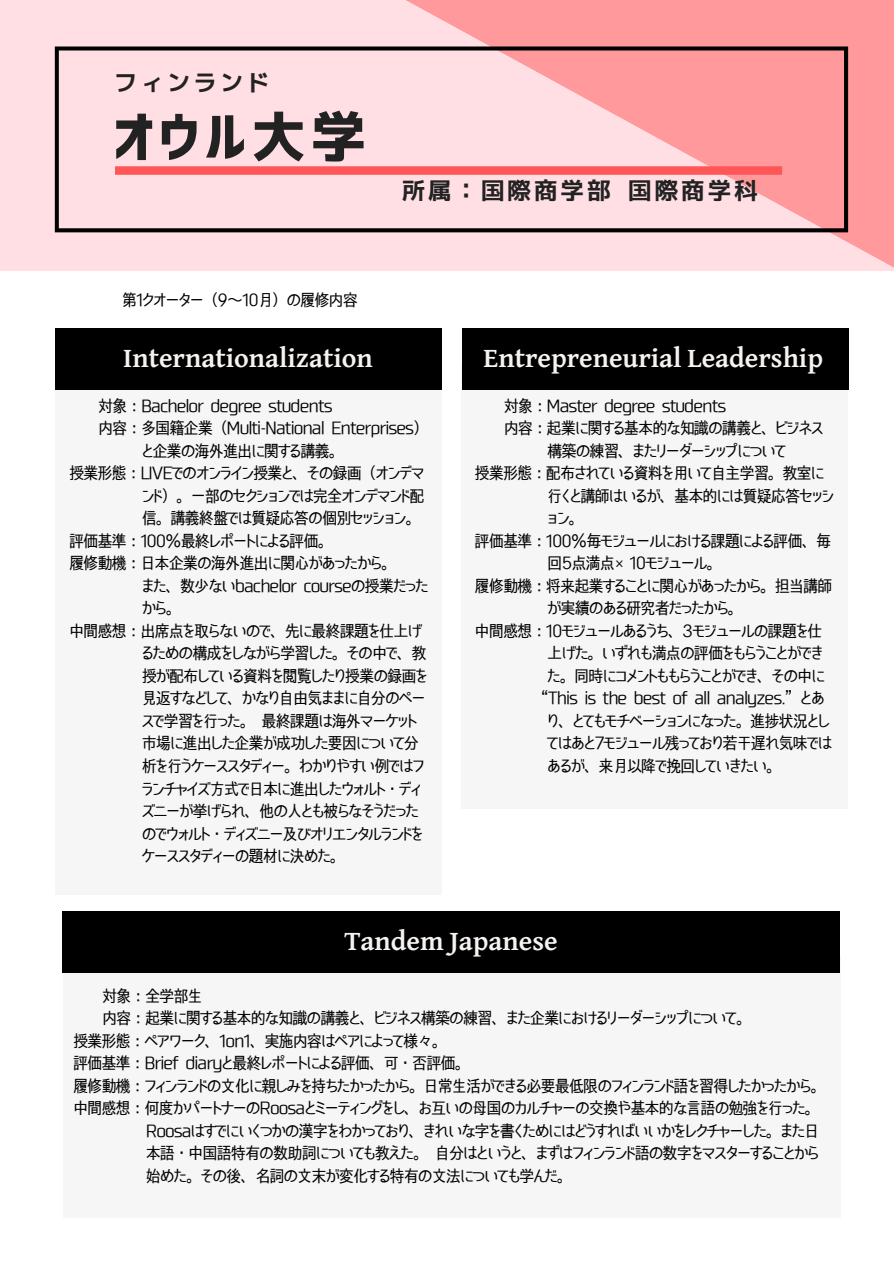
<style>
.page{position:relative;width:894px;height:1264px;background:#fff}
.page>*{position:absolute;margin:0;border:0;box-sizing:border-box;transform-origin:0 0}
.t1{font:55.95px "Corporate Logo Bold";letter-spacing:.07em;color:#222}
.t2{font:700 28.05px "David Libre";color:#f6f2ef}
.t3{font:23.4px "mplus 1 m bold";letter-spacing:.13em;color:#222}
.t4{font:16.5px "Smart Font UI Proportional";letter-spacing:-.06em;color:#000}
</style>
<div class="page">
<div style="left:0;top:0;width:893px;height:270px;background:#ffdfe4"></div>
<svg style="left:394px;top:0;width:499px;height:271px;fill:#ff999b"></svg>
<svg style="left:55px;top:46px;width:792px;height:186px"></svg>
<svg style="left:115px;top:166px;width:666px;height:9px;background:#ff5d5d"></svg>
<div style="left:55px;top:364px;width:386px;height:530px;background:#f6f6f6"></div>
<div style="left:55px;top:327px;width:386px;height:62px;background:#000"></div>
<div style="left:461px;top:364px;width:386px;height:445px;background:#f6f6f6"></div>
<div style="left:462px;top:327px;width:386px;height:62px;background:#000"></div>
<div style="left:64px;top:956px;width:776px;height:261px;background:#f6f6f6"></div>
<div style="left:63px;top:911px;width:776px;height:62px;background:#000"></div>
<h3 class="t3" style="left:114px;top:66px;width:157px">フィンランド</h3>
<h1 class="t1" style="left:114px;top:109px;width:254px">オウル大学</h1>
<p class="t4" style="left:122px;top:292px;width:238px">第1クオーター（9～10月）の履修内容</p>
<h3 class="t3" style="left:401px;top:174px;width:357px">所属：国際商学部 国際商学科</h3>
<h2 class="t2" style="left:123px;top:346px;width:251px">Internationalization</h2>
<p class="t4" style="left:98px;top:397px;width:236px">対象：Bachelor degree students</p>
<p class="t4" style="left:98px;top:419px;width:332px">内容：多国籍企業（Multi-National Enterprises）</p>
<p class="t4" style="left:142px;top:442px;width:204px">と企業の海外進出に関する講義。</p>
<p class="t4" style="left:69px;top:464px;width:357px">授業形態：LIVEでのオンライン授業と、その録画（オンデマ</p>
<p class="t4" style="left:142px;top:487px;width:284px">ンド）。一部のセクションでは完全オンデマンド配</p>
<p class="t4" style="left:142px;top:509px;width:281px">信。講義終盤では質疑応答の個別セッション。</p>
<p class="t4" style="left:69px;top:532px;width:266px">評価基準：100％最終レポートによる評価。</p>
<p class="t4" style="left:69px;top:554px;width:329px">履修動機：日本企業の海外進出に関心があったから。</p>
<p class="t4" style="left:142px;top:577px;width:288px">また、数少ないbachelor courseの授業だった</p>
<p class="t4" style="left:142px;top:599px;width:41px">から。</p>
<p class="t4" style="left:69px;top:622px;width:354px">中間感想：出席点を取らないので、先に最終課題を仕上げ</p>
<p class="t4" style="left:142px;top:645px;width:286px">るための構成をしながら学習した。その中で、教</p>
<p class="t4" style="left:142px;top:667px;width:287px">授が配布している資料を閲覧したり授業の録画を</p>
<p class="t4" style="left:142px;top:690px;width:285px">見返すなどして、かなり自由気ままに自分のペー</p>
<p class="t4" style="left:142px;top:712px;width:277px">スで学習を行った。最終課題は海外マーケット</p>
<p class="t4" style="left:142px;top:735px;width:279px">市場に進出した企業が成功した要因について分</p>
<p class="t4" style="left:142px;top:757px;width:284px">析を行うケーススタディー。わかりやすい例ではフ</p>
<p class="t4" style="left:142px;top:780px;width:281px">ランチャイズ方式で日本に進出したウォルト・ディ</p>
<p class="t4" style="left:142px;top:802px;width:279px">ズニーが挙げられ、他の人とも被らなそうだった</p>
<p class="t4" style="left:142px;top:825px;width:283px">のでウォルト・ディズニー及びオリエンタルランドを</p>
<p class="t4" style="left:142px;top:847px;width:205px">ケーススタディーの題材に決めた。</p>
<h2 class="t2" style="left:483px;top:346px;width:341px">Entrepreneurial Leadership</h2>
<p class="t4" style="left:503px;top:397px;width:224px">対象：Master degree students</p>
<p class="t4" style="left:503px;top:419px;width:321px">内容：起業に関する基本的な知識の講義と、ビジネス</p>
<p class="t4" style="left:547px;top:442px;width:240px">構築の練習、またリーダーシップについて</p>
<p class="t4" style="left:474px;top:464px;width:351px">授業形態：配布されている資料を用いて自主学習。教室に</p>
<p class="t4" style="left:547px;top:487px;width:288px">行くと講師はいるが、基本的には質疑応答セッシ</p>
<p class="t4" style="left:547px;top:509px;width:38px">ョン。</p>
<p class="t4" style="left:474px;top:532px;width:358px">評価基準：100％毎モジュールにおける課題による評価、毎</p>
<p class="t4" style="left:547px;top:554px;width:176px">回5点満点×10モジュール。</p>
<p class="t4" style="left:474px;top:577px;width:359px">履修動機：将来起業することに関心があったから。担当講師</p>
<p class="t4" style="left:547px;top:599px;width:197px">が実績のある研究者だったから。</p>
<p class="t4" style="left:474px;top:622px;width:349px">中間感想：10モジュールあるうち、3モジュールの課題を仕</p>
<p class="t4" style="left:547px;top:645px;width:277px">上げた。いずれも満点の評価をもらうことができ</p>
<p class="t4" style="left:547px;top:667px;width:279px">た。同時にコメントももらうことができ、その中に</p>
<p class="t4" style="left:532px;top:690px;width:293px">“This is the best of all analyzes.”とあ</p>
<p class="t4" style="left:547px;top:712px;width:284px">り、とてもモチベーションになった。進捗状況とし</p>
<p class="t4" style="left:547px;top:735px;width:286px">てはあと7モジュール残っており若干遅れ気味では</p>
<p class="t4" style="left:547px;top:757px;width:236px">あるが、来月以降で挽回していきたい。</p>
<h2 class="t2" style="left:344px;top:929px;width:215px">Tandem Japanese</h2>
<p class="t4" style="left:102px;top:987px;width:102px">対象：全学部生</p>
<p class="t4" style="left:102px;top:1009px;width:650px">内容：起業に関する基本的な知識の講義と、ビジネス構築の練習、また企業におけるリーダーシップについて。</p>
<p class="t4" style="left:73px;top:1032px;width:376px">授業形態：ペアワーク、1on1、実施内容はペアによって様々。</p>
<p class="t4" style="left:73px;top:1054px;width:398px">評価基準：Brief diaryと最終レポートによる評価、可・否評価。</p>
<p class="t4" style="left:73px;top:1077px;width:754px">履修動機：フィンランドの文化に親しみを持ちたかったから。日常生活ができる必要最低限のフィンランド語を習得したかったから。</p>
<p class="t4" style="left:73px;top:1099px;width:748px">中間感想：何度かパートナーのRoosaとミーティングをし、お互いの母国のカルチャーの交換や基本的な言語の勉強を行った。</p>
<p class="t4" style="left:146px;top:1122px;width:675px">Roosaはすでにいくつかの漢字をわかっており、きれいな字を書くためにはどうすればいいかをレクチャーした。また日</p>
<p class="t4" style="left:146px;top:1144px;width:674px">本語・中国語特有の数助詞についても教えた。自分はというと、まずはフィンランド語の数字をマスターすることから</p>
<p class="t4" style="left:146px;top:1167px;width:428px">始めた。その後、名詞の文末が変化する特有の文法についても学んだ。</p>
</div>
